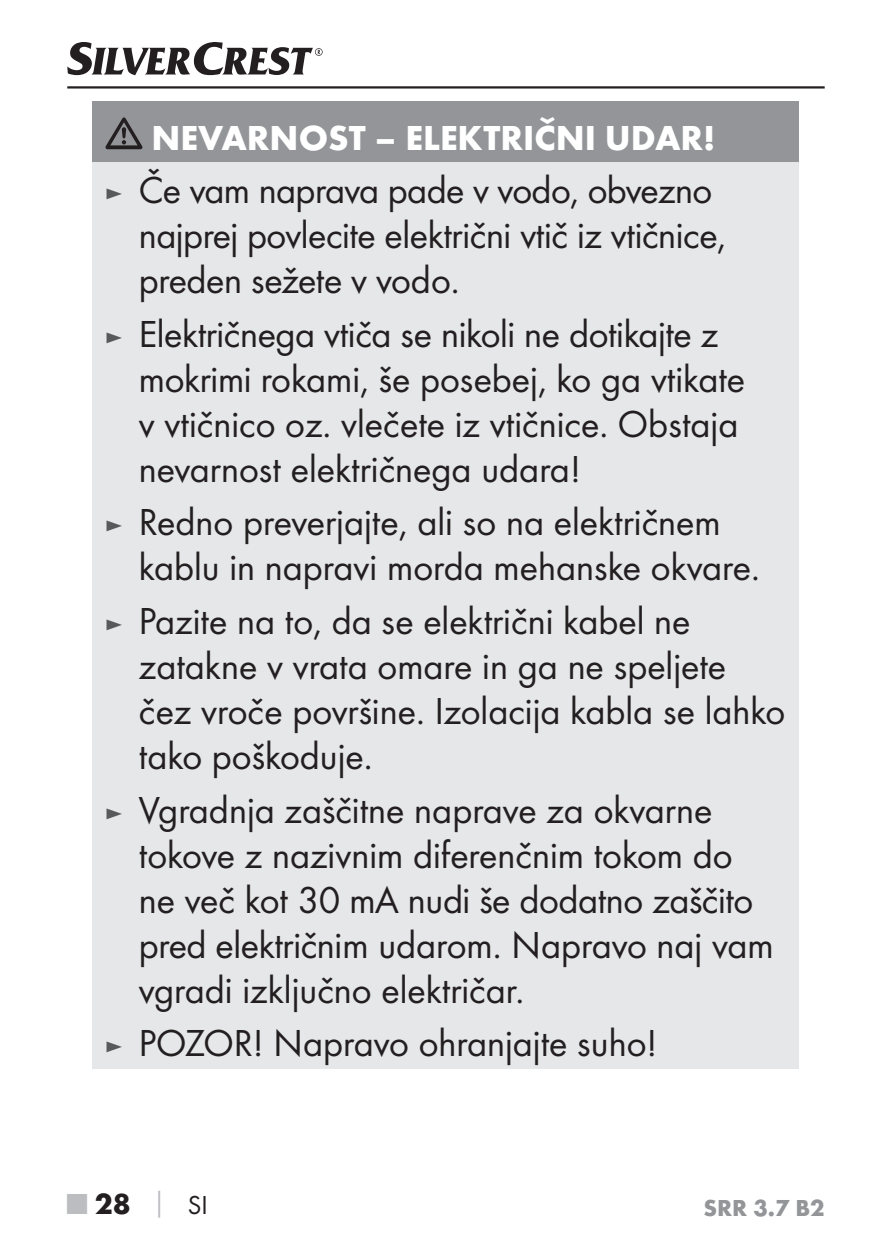
<style>
.page{position:relative;width:892px;height:1259px;background:#fff}
.page>*{position:absolute;margin:0;border:0;box-sizing:border-box;transform-origin:0 0}
.t1{font:39px/45px "Futura Boo";color:#231f20}
.t2{font:700 36px "Futura";color:#fff}
.t3{font:700 30px "Futura";color:#231f20}
.t4{font:700 24px "Futura";color:#939598}
.s1{font-size:27px;color:#58595b}
.s2{color:#bbbdc0}
.s3{font-size:27px;color:#bbbdc0}
.s4{font-family:"Futura Boo";font-weight:400;font-size:27px}
</style>
<div class="page">
<hr style="left:67px;top:86px;width:757px;height:3px;background:#231f20">
<svg style="left:67px;top:42px;width:255px;height:33px"></svg>
<div style="left:93px;top:101px;width:706px;height:61px;background:#939598"></div>
<div style="left:93px;top:162px;width:706px;height:906px;background:#e6e7e8"></div>
<svg style="left:105px;top:117px;width:37px;height:32px"></svg>
<p class="t2" style="left:151px;top:124px;width:565px">NEVARNOST – ELEKTRIČNI UDAR!</p>
<p class="t1" style="left:139px;top:170px;width:588px;text-indent:-34px"><span class="s1">►</span> Če vam naprava pade v vodo, obvezno najprej povlecite električni vtič iz vtičnice, preden sežete v vodo.</p>
<p class="t1" style="left:139px;top:313px;width:607px;text-indent:-34px"><span class="s1">►</span> Električnega vtiča se nikoli ne dotikajte z mokrimi rokami, še posebej, ko ga vtikate v vtičnico oz. vlečete iz vtičnice. Obstaja nevarnost električnega udara!</p>
<p class="t1" style="left:139px;top:502px;width:622px;text-indent:-34px"><span class="s1">►</span> Redno preverjajte, ali so na električnem kablu in napravi morda mehanske okvare.</p>
<p class="t1" style="left:139px;top:600px;width:647px;text-indent:-34px"><span class="s1">►</span> Pazite na to, da se električni kabel ne zatakne v vrata omare in ga ne speljete čez vroče površine. Izolacija kabla se lahko tako poškoduje.</p>
<p class="t1" style="left:139px;top:789px;width:636px;text-indent:-34px"><span class="s1">►</span> Vgradnja zaščitne naprave za okvarne tokove z nazivnim diferenčnim tokom do ne več kot 30 mA nudi še dodatno zaščito pred električnim udarom. Napravo naj vam vgradi izključno električar.</p>
<p class="t1" style="left:105px;top:1022px;width:554px"><span class="s1">►</span> POZOR! Napravo ohranjajte suho!</p>
<p class="t3" style="left:67px;top:1192px;width:142px"><span class="s2">■</span> 28 <span class="s3">│</span> <span class="s4">SI</span></p>
<p class="t4" style="left:703px;top:1198px;width:123px">SRR 3.7 B2</p>
</div>
